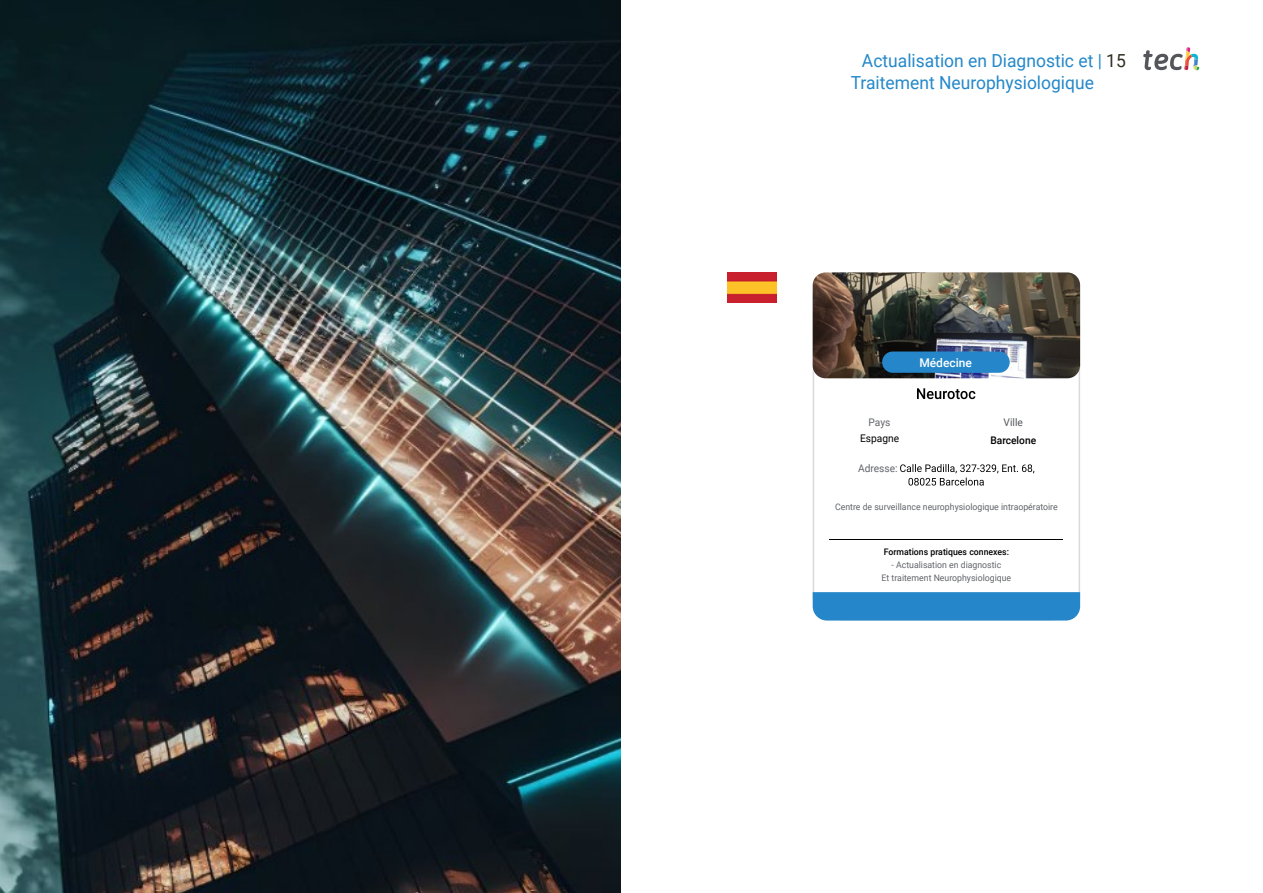
<style>
.page{position:relative;width:1263px;height:893px;background:#fff}
.page>*{position:absolute;margin:0;border:0;box-sizing:border-box;transform-origin:0 0}
.t1{font:18px/22.5px "Roboto";color:#2488c9}
.t2{font:500 12px "Roboto";color:#fff}
.t3{font:10.5px "Roboto";color:#61646a}
.t4{font:500 10.5px "Roboto";color:#000}
.t5{font:10.5px "Roboto";color:#000}
.t6{font:10.5px "Roboto";color:#52555b}
.t7{font:9px/13.2px "Roboto";color:#61646a;text-align:center}
.t8{font:500 9px "Roboto";color:#000}
.s1{color:#312e20}
</style>
<div class="page">
<img style="left:0;top:0;width:621px;height:893px">
<svg style="left:1143px;top:47px;width:56px;height:24px"></svg>
<svg style="left:812px;top:283px;width:269px;height:326px"></svg>
<img style="left:813px;top:272px;width:267px;height:106px">
<div style="left:882px;top:351px;width:128px;height:22px;background:#2587c9;border-radius:11px"></div>
<svg style="left:813px;top:592px;width:267px;height:29px"></svg>
<hr style="left:830px;top:539px;width:233px;height:1px;background:#000">
<svg style="left:917px;top:388px;width:58px;height:11px"></svg>
<svg style="left:900px;top:464px;width:134px;height:22px"></svg>
<img style="left:727px;top:272px;width:49px;height:31px">
<h1 class="t1" style="left:851px;top:48px;width:277px;text-indent:11px">Actualisation en Diagnostic et | <span class="s1">15<br></span>Traitement Neurophysiologique</h1>
<p class="t3" style="left:868px;top:415px;width:23px">Pays</p>
<p class="t5" style="left:860px;top:431px;width:41px">Espagne</p>
<h2 class="t2" style="left:919px;top:354px;width:54px">Médecine</h2>
<p class="t6" style="left:1004px;top:415px;width:21px">Ville</p>
<p class="t4" style="left:990px;top:433px;width:47px">Barcelone</p>
<p class="t3" style="left:858px;top:461px;width:41px">Adresse:</p>
<p class="t7" style="left:835px;top:500px;width:224px">Centre de surveillance neurophysiologique intraopératoire</p>
<p class="t8" style="left:884px;top:545px;width:127px">Formations pratiques connexes:</p>
<p class="t7" style="left:882px;top:558px;width:131px">- Actualisation en diagnostic<br>Et traitement Neurophysiologique</p>
</div>
